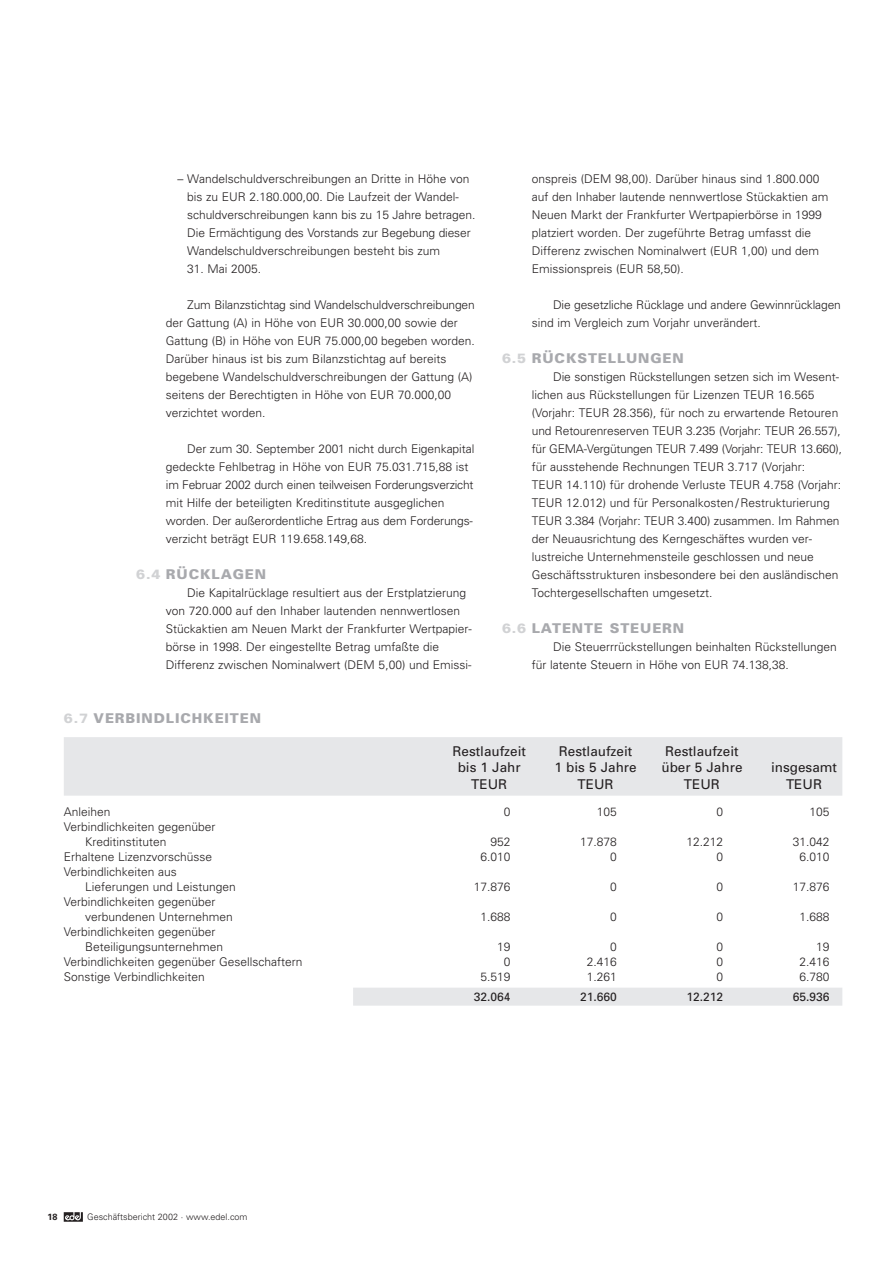
<style>
.page{position:relative;width:893px;height:1263px;background:#fff}
.page>*{position:absolute;margin:0;border:0;box-sizing:border-box;transform-origin:0 0}
.t1{font:13.5px "Univers";color:#231f20}
.t2{font:900 13.5px "Univers";letter-spacing:.065em;color:#a8a9ad}
.t3{font:300 12px/18px "Univers";color:#231f20}
.t4{font:12px "Univers";color:#231f20}
.t5{font:300 9px "Univers";color:#231f20}
.t6{font:700 9px "Univers";color:#231f20}
.s1{color:#d1d2d4}
</style>
<div class="page">
<svg style="left:64px;top:1212px;width:19px;height:10px"></svg>
<div style="left:64px;top:737px;width:778px;height:59px;background:#e6e7e9"></div>
<div style="left:353px;top:988px;width:489px;height:18px;background:#e6e7e9"></div>
<p class="t3" style="left:187px;top:171px;width:290px;text-indent:-10px">– Wandelschuldverschreibungen an Dritte in Höhe von bis zu EUR 2.180.000,00. Die Laufzeit der Wandel&shy;schuldverschreibungen kann bis zu 15 Jahre betragen.<br>Die Ermächtigung des Vorstands zur Begebung dieser Wandelschuldverschreibungen besteht bis zum</p>
<p class="t3" style="left:187px;top:261px;width:76px">31. Mai 2005.</p>
<p class="t3" style="left:166px;top:297px;width:310px;text-indent:21px">Zum Bilanzstichtag sind Wandelschuldverschreibungen der Gattung (A) in Höhe von EUR 30.000,00 sowie der Gattung (B) in Höhe von EUR 75.000,00 begeben worden.<br>Darüber hinaus ist bis zum Bilanzstichtag auf bereits begebene Wandelschuldverschreibungen der Gattung (A) seitens der Berechtigten in Höhe von EUR 70.000,00 verzichtet worden.</p>
<p class="t3" style="left:166px;top:441px;width:310px;text-indent:21px">Der zum 30. September 2001 nicht durch Eigenkapital gedeckte Fehlbetrag in Höhe von EUR 75.031.715,88 ist im Februar 2002 durch einen teilweisen Forderungsverzicht mit Hilfe der beteiligten Kreditinstitute ausgeglichen worden. Der außerordentliche Ertrag aus dem Forderungs&shy;verzicht beträgt EUR 119.658.149,68.</p>
<p class="t2" style="left:136px;top:569px;width:131px"><span class="s1">6.4</span> RÜCKLAGEN</p>
<p class="t3" style="left:166px;top:585px;width:307px;text-indent:21px">Die Kapitalrücklage resultiert aus der Erstplatzierung von 720.000 auf den Inhaber lautenden nennwertlosen Stückaktien am Neuen Markt der Frankfurter Wertpapier&shy;börse in 1998. Der eingestellte Betrag umfaßte die Differenz zwischen Nominalwert (DEM 5,00) und Emissi-</p>
<p class="t2" style="left:64px;top:713px;width:199px"><span class="s1">6.7</span> VERBINDLICHKEITEN</p>
<p class="t3" style="left:531px;top:171px;width:298px">onspreis (DEM 98,00). Darüber hinaus sind 1.800.000 auf den Inhaber lautende nennwertlose Stückaktien am Neuen Markt der Frankfurter Wertpapierbörse in 1999 platziert worden. Der zugeführte Betrag umfasst die Differenz zwischen Nominalwert (EUR 1,00) und dem Emissionspreis (EUR 58,50).</p>
<p class="t3" style="left:531px;top:297px;width:310px;text-indent:21px">Die gesetzliche Rücklage und andere Gewinnrücklagen sind im Vergleich zum Vorjahr unverändert.</p>
<p class="t2" style="left:502px;top:353px;width:183px"><span class="s1">6.5</span> RÜCKSTELLUNGEN</p>
<p class="t3" style="left:531px;top:369px;width:312px;text-indent:21px">Die sonstigen Rückstellungen setzen sich im Wesent&shy;lichen aus Rückstellungen für Lizenzen TEUR 16.565 (Vorjahr: TEUR 28.356), für noch zu erwartende Retouren und Retourenreserven TEUR 3.235 (Vorjahr: TEUR 26.557), für GEMA-Vergütungen TEUR 7.499 (Vorjahr: TEUR 13.660), für ausstehende Rechnungen TEUR 3.717 (Vorjahr:<br>TEUR 14.110) für drohende Verluste TEUR 4.758 (Vorjahr:<br>TEUR 12.012) und für Personalkosten/Restrukturierung TEUR 3.384 (Vorjahr: TEUR 3.400) zusammen. Im Rahmen der Neuausrichtung des Kerngeschäftes wurden ver&shy;lustreiche Unternehmensteile geschlossen und neue Geschäftsstrukturen insbesondere bei den ausländischen Tochtergesellschaften umgesetzt.</p>
<p class="t2" style="left:502px;top:623px;width:184px"><span class="s1">6.6</span> LATENTE STEUERN</p>
<p class="t3" style="left:531px;top:639px;width:306px;text-indent:21px">Die Steuerrrückstellungen beinhalten Rückstellungen für latente Steuern in Höhe von EUR 74.138,38.</p>
<p class="t1" style="left:452px;top:746px;width:75px">Restlaufzeit</p>
<p class="t1" style="left:559px;top:746px;width:75px">Restlaufzeit</p>
<p class="t1" style="left:665px;top:746px;width:75px">Restlaufzeit</p>
<p class="t1" style="left:457px;top:763px;width:65px">bis 1 Jahr</p>
<p class="t1" style="left:554px;top:763px;width:84px">1 bis 5 Jahre</p>
<p class="t1" style="left:661px;top:763px;width:83px">über 5 Jahre</p>
<p class="t1" style="left:771px;top:763px;width:67px">insgesamt</p>
<p class="t1" style="left:471px;top:779px;width:37px">TEUR</p>
<p class="t1" style="left:577px;top:779px;width:37px">TEUR</p>
<p class="t1" style="left:684px;top:779px;width:37px">TEUR</p>
<p class="t1" style="left:786px;top:779px;width:37px">TEUR</p>
<p class="t3" style="left:64px;top:804px;width:48px">Anleihen</p>
<p class="t3" style="left:504px;top:804px;width:8px">0</p>
<p class="t3" style="left:597px;top:804px;width:22px">105</p>
<p class="t3" style="left:716px;top:804px;width:8px">0</p>
<p class="t3" style="left:809px;top:804px;width:22px">105</p>
<p class="t3" style="left:85px;top:820px;width:132px;line-height:15px;text-indent:-21px">Verbindlichkeiten gegenüber<br>Kreditinstituten</p>
<p class="t3" style="left:490px;top:834px;width:22px">952</p>
<p class="t3" style="left:580px;top:834px;width:38px">17.878</p>
<p class="t3" style="left:686px;top:834px;width:38px">12.212</p>
<p class="t3" style="left:792px;top:834px;width:38px">31.042</p>
<p class="t3" style="left:64px;top:849px;width:150px">Erhaltene Lizenzvorschüsse</p>
<p class="t3" style="left:480px;top:849px;width:32px">6.010</p>
<p class="t3" style="left:610px;top:849px;width:8px">0</p>
<p class="t3" style="left:716px;top:849px;width:8px">0</p>
<p class="t3" style="left:799px;top:849px;width:32px">6.010</p>
<p class="t3" style="left:85px;top:865px;width:152px;line-height:15px;text-indent:-21px">Verbindlichkeiten aus<br>Lieferungen und Leistungen</p>
<p class="t3" style="left:474px;top:879px;width:38px">17.876</p>
<p class="t3" style="left:610px;top:879px;width:8px">0</p>
<p class="t3" style="left:716px;top:879px;width:8px">0</p>
<p class="t3" style="left:792px;top:879px;width:38px">17.876</p>
<p class="t3" style="left:85px;top:895px;width:149px;line-height:15px;text-indent:-21px">Verbindlichkeiten gegenüber verbundenen Unternehmen</p>
<p class="t3" style="left:85px;top:925px;width:140px;line-height:15px;text-indent:-21px">Verbindlichkeiten gegenüber<br>Beteiligungsunternehmen</p>
<p class="t3" style="left:480px;top:909px;width:32px">1.688</p>
<p class="t3" style="left:610px;top:909px;width:8px">0</p>
<p class="t3" style="left:716px;top:909px;width:8px">0</p>
<p class="t3" style="left:799px;top:909px;width:32px">1.688</p>
<p class="t3" style="left:497px;top:939px;width:15px">19</p>
<p class="t3" style="left:610px;top:939px;width:8px">0</p>
<p class="t3" style="left:716px;top:939px;width:8px">0</p>
<p class="t3" style="left:816px;top:939px;width:15px">19</p>
<p class="t3" style="left:64px;top:954px;width:240px">Verbindlichkeiten gegenüber Gesellschaftern</p>
<p class="t3" style="left:504px;top:954px;width:8px">0</p>
<p class="t3" style="left:587px;top:954px;width:32px">2.416</p>
<p class="t3" style="left:716px;top:954px;width:8px">0</p>
<p class="t3" style="left:799px;top:954px;width:32px">2.416</p>
<p class="t3" style="left:64px;top:969px;width:143px">Sonstige Verbindlichkeiten</p>
<p class="t3" style="left:480px;top:969px;width:32px">5.519</p>
<p class="t3" style="left:587px;top:969px;width:32px">1.261</p>
<p class="t3" style="left:716px;top:969px;width:8px">0</p>
<p class="t3" style="left:799px;top:969px;width:32px">6.780</p>
<p class="t4" style="left:474px;top:992px;width:38px">32.064</p>
<p class="t4" style="left:580px;top:992px;width:38px">21.660</p>
<p class="t4" style="left:686px;top:992px;width:38px">12.212</p>
<p class="t4" style="left:792px;top:992px;width:38px">65.936</p>
<p class="t6" style="left:47px;top:1214px;width:12px">18</p>
<p class="t5" style="left:87px;top:1214px;width:162px">Geschäftsbericht 2002 · www.edel.com</p>
</div>
